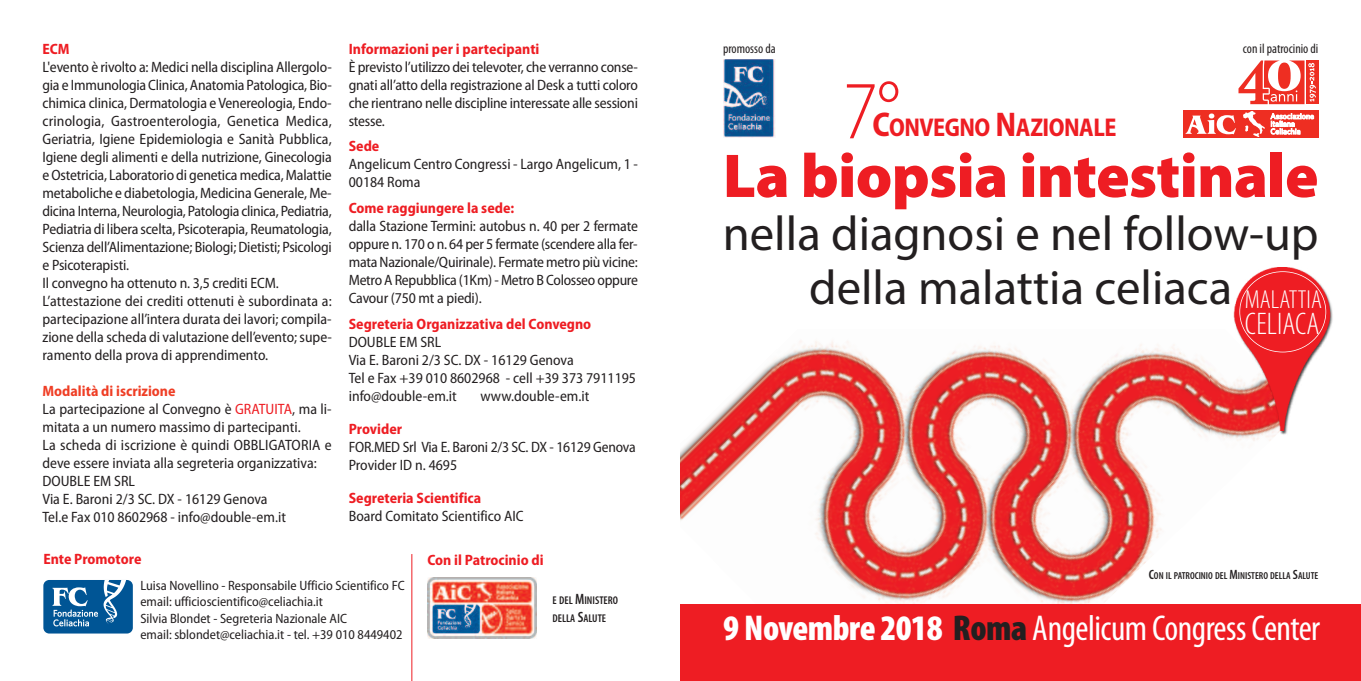
<style>
.page{position:relative;width:1361px;height:681px;background:#fff}
.page>*{position:absolute;margin:0;border:0;box-sizing:border-box;transform-origin:0 0}
.t1{font:300 semi-condensed 83.1px "Myriad Pro";color:#ee1d23;scale:.95 1}
.t2{font:900 62.25px "Myriad Pro";letter-spacing:-.01em;color:#ee1d23}
.t3{font:48.75px/53.4px "Myriad Pro";color:#231f20;text-align:center}
.t4{font:condensed 36px "Myriad Pro";letter-spacing:-.015em;color:#fff}
.t5{font:700 semi-condensed 34.35px "Myriad Pro";color:#ee1d23;scale:.95 1}
.t6{font:300 condensed 31.35px "Myriad Pro";letter-spacing:.005em;color:#fff}
.t7{font:300 condensed 26.1px "Myriad Pro";letter-spacing:.005em;color:#fff}
.t8{font:700 semi-condensed 25.8px "Myriad Pro";letter-spacing:-.02em;color:#ee1d23;scale:.95 1}
.t9{font:semi-condensed 15px/18px "Myriad Pro";letter-spacing:-.01em;color:#231f20}
.t10{font:700 semi-condensed 15px "Myriad Pro";color:#ee1d23}
.t11{font:semi-condensed 13.5px/16.2px "Myriad Pro";color:#231f20}
.t12{font:condensed 13.5px "Myriad Pro";color:#231f20}
.t13{font:600 condensed 11.25px/18px "Myriad Pro";color:#231f20}
.t14{font:600 condensed 10.2px "Myriad Pro";color:#231f20}
.s1{font-weight:700;color:#ef3e25}
.s2{color:#ee1d23}
.s3{font-size:15px}
.s4{font-size:34.35px}
.s5{font-size:13.5px}
.s6{font-weight:900}
.s7{font-weight:900;color:#231f20}
</style>
<div class="page">
<img style="left:680px;top:340px;width:530px;height:264px">
<div style="left:680px;top:604px;width:681px;height:76px;background:#ee1d23"></div>
<div style="left:1183px;top:110px;width:135px;height:27px;background:#ee2e22"></div>
<svg style="left:1243px;top:111px;width:71px;height:26px"></svg>
<svg style="left:1185px;top:113px;width:51px;height:21px"></svg>
<img style="left:1210px;top:368px;width:78px;height:73px">
<img style="left:1228px;top:267px;width:105px;height:163px">
<div style="left:1240px;top:272px;width:85px;height:79px;background:#ee1d23;border-radius:50%"></div>
<div style="left:1239px;top:271px;width:87px;height:81px;border:2px solid #fff;border-radius:50%"></div>
<img style="left:723px;top:59px;width:52px;height:78px">
<div style="left:1238px;top:57px;width:80px;height:50px;background:linear-gradient(to right,#fff,#fff)"></div>
<div style="left:1306px;top:60px;width:12px;height:44px;background:#ee2e22"></div>
<svg style="left:1238px;top:60px;width:78px;height:44px"></svg>
<div style="left:43px;top:579px;width:90px;height:54px;background:#005595;border-radius:6px"></div>
<svg style="left:104px;top:579px;width:22px;height:45px"></svg>
<svg style="left:52px;top:587px;width:46px;height:39px"></svg>
<img style="left:427px;top:577px;width:110px;height:61px">
<hr style="left:411px;top:553px;width:1px;height:127px;background:#ee1d23">
<p class="t10" style="left:43px;top:43px;width:29px">ECM</p>
<p class="t9" style="left:42px;top:59px;width:291px">L'evento è rivolto a: Medici nella disciplina Allergolo&shy;gia e Immunologia Clinica, Anatomia Patologica, Bio&shy;chimica clinica, Dermatologia e Venereologia, Endo&shy;crinologia, Gastroenterologia, Genetica Medica, Geriatria, Igiene Epidemiologia e Sanità Pubblica, Igiene degli alimenti e della nutrizione, Ginecologia e Ostetricia, Laboratorio di genetica medica, Malattie metaboliche e diabetologia, Medicina Generale, Me&shy;dicina Interna, Neurologia, Patologia clinica, Pediatria, Pediatria di libera scelta, Psicoterapia, Reumatologia, Scienza dell’Alimentazione; Biologi; Dietisti; Psicologi e Psicoterapisti.<br>Il convegno ha ottenuto n. 3,5 crediti ECM.<br>L’attestazione dei crediti ottenuti è subordinata a: partecipazione all’intera durata dei lavori; compila&shy;zione della scheda di valutazione dell’evento; supe&shy;ramento della prova di apprendimento.</p>
<p class="t9" style="left:43px;top:383px;width:291px"><span class="s1">Modalità di iscrizione<br></span>La partecipazione al Convegno è <span class="s2">GRATUITA</span>, ma li&shy;mitata a un numero massimo di partecipanti.<br>La scheda di iscrizione è quindi OBBLIGATORIA e deve essere inviata alla segreteria organizzativa:<br>DOUBLE EM SRL<br>Via E. Baroni 2/3 SC. DX - 16129 Genova<br>Tel.e Fax 010 8602968 - info@double-em.it</p>
<p class="t10" style="left:349px;top:43px;width:192px">Informazioni per i partecipanti</p>
<p class="t9" style="left:349px;top:59px;width:291px;text-align:justify">È previsto l’utilizzo dei televoter, che verranno conse&shy;gnati all’atto della registrazione al Desk a tutti coloro che rientrano nelle discipline interessate alle sessioni stesse.</p>
<p class="t10" style="left:349px;top:141px;width:32px">Sede</p>
<p class="t9" style="left:349px;top:156px;width:291px">Angelicum Centro Congressi - Largo Angelicum, 1 -<br>00184 Roma</p>
<p class="t10" style="left:349px;top:202px;width:167px">Come raggiungere la sede:</p>
<p class="t9" style="left:349px;top:218px;width:291px;text-align:justify">dalla Stazione Termini: autobus n. 40 per 2 fermate oppure n. 170 o n. 64 per 5 fermate (scendere alla fer&shy;mata Nazionale/Quirinale). Fermate metro più vicine:<br>Metro A Repubblica (1Km) - Metro B Colosseo oppure Cavour (750 mt a piedi).</p>
<p class="t10" style="left:349px;top:318px;width:244px">Segreteria Organizzativa del Convegno</p>
<p class="t9" style="left:349px;top:333px;width:289px">DOUBLE EM SRL<br>Via E. Baroni 2/3 SC. DX - 16129 Genova<br>Tel e Fax +39 010 8602968 - cell +39 373 7911195 info@double-em.it</p>
<p class="t9" style="left:480px;top:387px;width:111px">www.double-em.it</p>
<p class="t10" style="left:349px;top:423px;width:55px">Provider</p>
<p class="t9" style="left:349px;top:438px;width:288px">FOR.MED Srl Via E. Baroni 2/3 SC. DX - 16129 Genova<br>Provider ID n. 4695</p>
<p class="t10" style="left:349px;top:492px;width:134px">Segreteria Scientifica</p>
<p class="t9" style="left:349px;top:507px;width:176px">Board Comitato Scientifico AIC</p>
<p class="t10" style="left:43px;top:553px;width:100px">Ente Promotore</p>
<p class="t10" style="left:427px;top:554px;width:118px">Con il Patrocinio di</p>
<p class="t11" style="left:140px;top:578px;width:266px">Luisa Novellino - Responsabile Ufficio Scientifico FC email: ufficioscientifico@celiachia.it<br>Silvia Blondet - Segreteria Nazionale AIC<br>email: sblondet@celiachia.it - tel. +39 010 8449402</p>
<p class="t13" style="left:552px;top:592px;width:67px">E DEL <span class="s3">M</span>INISTERO<br>DELLA <span class="s3">S</span>ALUTE</p>
<p class="t12" style="left:723px;top:43px;width:54px">promosso da</p>
<p class="t12" style="left:1243px;top:43px;width:77px">con il patrocinio di</p>
<h1 class="t1" style="left:842px;top:80px;width:62px">7°</h1>
<h3 class="t5" style="left:872px;top:112px;width:20px">C</h3>
<h3 class="t8" style="left:889px;top:118px;width:241px">ONVEGNO <span class="s4">N</span>AZIONALE</h3>
<h2 class="t2" style="left:723px;top:153px;width:597px">La biopsia intestinale</h2>
<h3 class="t3" style="left:723px;top:211px;width:597px">nella diagnosi e nel follow-up della malattia celiaca</h3>
<h3 class="t7" style="left:1245px;top:290px;width:79px">MALATTIA</h3>
<h3 class="t6" style="left:1245px;top:312px;width:76px">CELIACA</h3>
<p class="t14" style="left:1149px;top:571px;width:171px"><span class="s5">C</span>ON IL PATROCINIO DEL <span class="s5">M</span>INISTERO DELLA <span class="s5">S</span>ALUTE</p>
<h3 class="t4" style="left:723px;top:614px;width:598px"><span class="s6">9 Novembre 2018</span> <span class="s7">Roma</span> AngelicumCongressCenter</h3>
</div>
